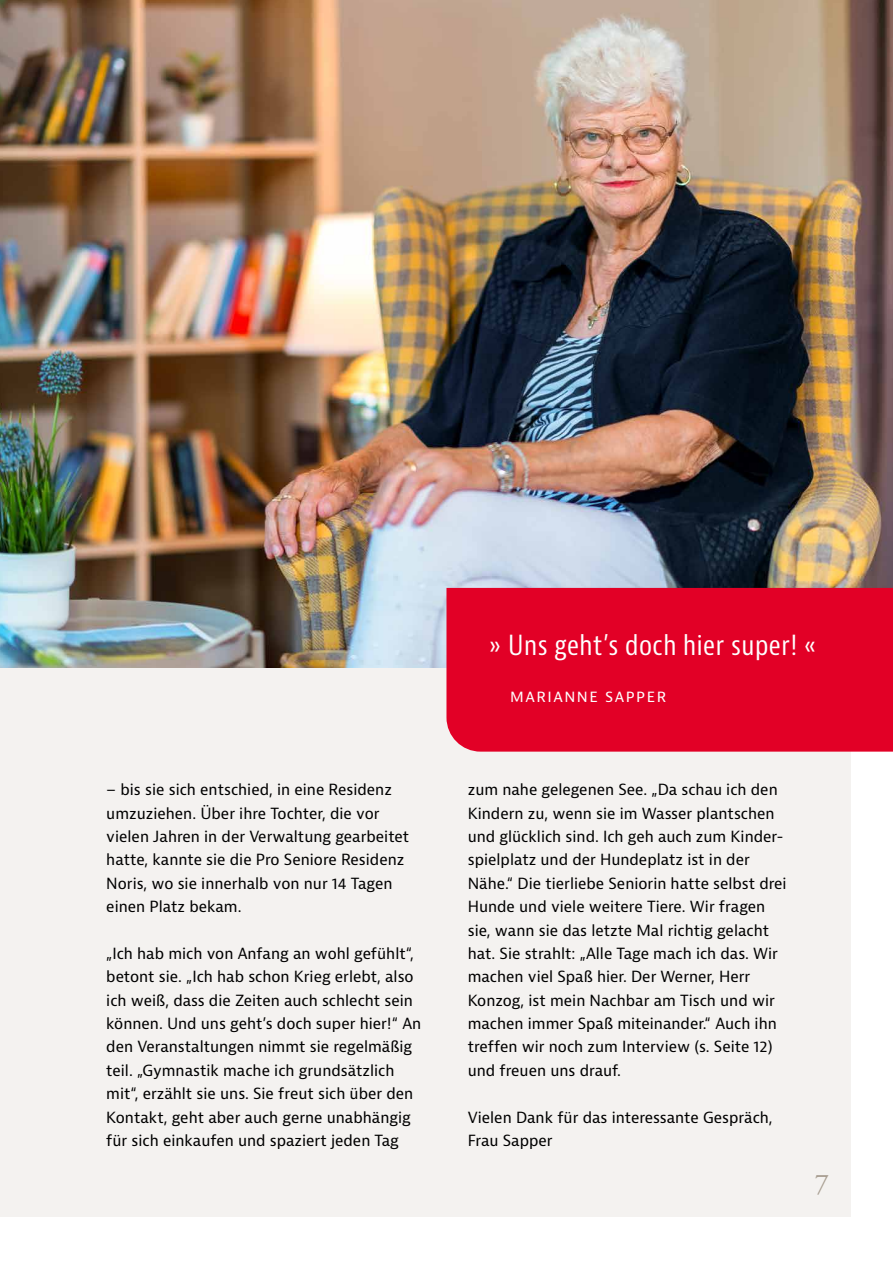
<style>
.page{position:relative;width:893px;height:1263px;background:#fff}
.page>*{position:absolute;margin:0;border:0;box-sizing:border-box;transform-origin:0 0}
.t1{font:28.5px "Adobe Garamond Pro";color:#a89e91}
.t2{font:condensed 27px "Bernina Sans";letter-spacing:.02em;color:#fff}
.t3{font:15px/23.4px "Bernina Sans";color:#000}
.t4{font:15px "Bernina Sans";letter-spacing:.1em;color:#fff}
</style>
<div class="page">
<div style="left:0;top:47px;width:850px;height:1169px;background:#f4f2f0"></div>
<img style="left:0;top:0;width:893px;height:668px">
<div style="left:446px;top:588px;width:447px;height:164px;background:#e20026"></div>
<p class="t3" style="left:106px;top:778px;width:304px">– bis sie sich entschied, in eine Residenz umzuziehen. Über ihre Tochter, die vor vielen Jahren in der Verwaltung gearbeitet hatte, kannte sie die Pro Seniore Residenz Noris, wo sie innerhalb von nur 14 Tagen einen Platz bekam.</p>
<p class="t3" style="left:106px;top:942px;width:317px">„Ich hab mich von Anfang an wohl gefühlt“, betont sie. „Ich hab schon Krieg erlebt, also ich weiß, dass die Zeiten auch schlecht sein können. Und uns geht’s doch super hier!“ An den Veranstaltungen nimmt sie regelmäßig teil. „Gymnastik mache ich grundsätzlich mit“, erzählt sie uns. Sie freut sich über den Kontakt, geht aber auch gerne unabhängig für sich einkaufen und spaziert jeden Tag</p>
<h2 class="t2" style="left:489px;top:628px;width:328px">» Uns geht’s doch hier super! «</h2>
<p class="t4" style="left:510px;top:686px;width:157px">MARIANNE SAPPER</p>
<p class="t3" style="left:468px;top:778px;width:320px">zum nahe gelegenen See. „Da schau ich den Kindern zu, wenn sie im Wasser plantschen und glücklich sind. Ich geh auch zum Kinder&shy;spielplatz und der Hundeplatz ist in der Nähe.“ Die tierliebe Seniorin hatte selbst drei Hunde und viele weitere Tiere. Wir fragen sie, wann sie das letzte Mal richtig gelacht hat. Sie strahlt: „Alle Tage mach ich das. Wir machen viel Spaß hier. Der Werner, Herr Konzog, ist mein Nachbar am Tisch und wir machen immer Spaß miteinander.“ Auch ihn treffen wir noch zum Interview (s. Seite 12) und freuen uns drauf.</p>
<p class="t3" style="left:468px;top:1106px;width:306px">Vielen Dank für das interessante Gespräch,<br>Frau Sapper</p>
<h1 class="t1" style="left:815px;top:1167px;width:16px">7</h1>
</div>
